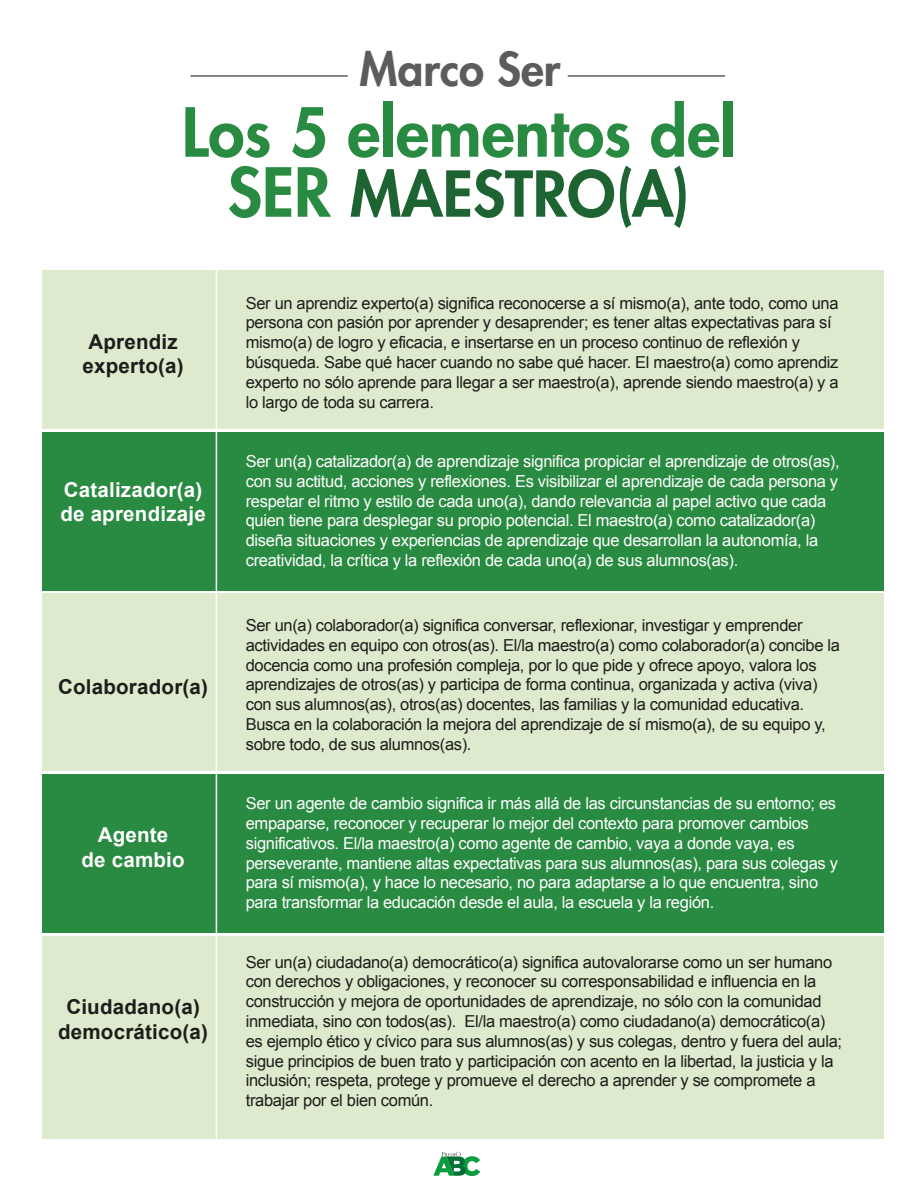
<style>
.page{position:relative;width:918px;height:1188px;background:#fff}
.page>*{position:absolute;margin:0;border:0;box-sizing:border-box;transform-origin:0 0}
.t1{font:800 65.7px "Futura Std";color:#298a41}
.t2{font:800 61.5px "Futura Std";color:#1e6432}
.t3{font:800 45.45px "Futura Std";color:#5c5c5b}
.t4{font:700 20.55px/24.6px "Arial";letter-spacing:.01em;color:#1d1d1b}
.t5{font:700 20.55px/24.6px "Arial";letter-spacing:.01em;color:#fff}
.t6{font:16.5px/19.8px "Arial";letter-spacing:-.02em;color:#1d1d1b}
.t7{font:16.5px/19.8px "Arial";letter-spacing:-.02em;color:#fff}
.s1{font-size:65.7px;color:#298a41}
</style>
<div class="page">
<div style="left:43px;top:271px;width:841px;height:158px;background:#ddeacd"></div>
<div style="left:43px;top:936px;width:841px;height:202px;background:#ddeacd"></div>
<div style="left:43px;top:593px;width:841px;height:178px;background:#ddeacd"></div>
<div style="left:43px;top:432px;width:841px;height:158px;background:#298a41"></div>
<div style="left:43px;top:774px;width:841px;height:159px;background:#298a41"></div>
<hr style="left:190px;top:75px;width:158px;height:2px;background:#5c5c5b">
<hr style="left:568px;top:75px;width:157px;height:2px;background:#5c5c5b">
<hr style="left:216px;top:271px;width:1px;height:867px;background:#fff">
<svg style="left:433px;top:1151px;width:47px;height:25px"></svg>
<h3 class="t3" style="left:360px;top:41px;width:203px">Marco Ser</h3>
<h1 class="t1" style="left:182px;top:91px;width:555px">Los 5 elementos del</h1>
<h2 class="t2" style="left:228px;top:155px;width:464px"><span class="s1">SER</span> MAESTRO(A)</h2>
<p class="t4" style="left:82px;top:330px;width:103px">Aprendiz experto(a)</p>
<p class="t5" style="left:60px;top:478px;width:147px">Catalizador(a) de aprendizaje</p>
<p class="t4" style="left:58px;top:675px;width:151px">Colaborador(a)</p>
<p class="t5" style="left:81px;top:823px;width:105px;text-align:center">Agente<br>de cambio</p>
<p class="t4" style="left:58px;top:996px;width:151px;text-align:center">Ciudadano(a) democrático(a)</p>
<p class="t6" style="left:246px;top:293px;width:594px">Ser un aprendiz experto(a) significa reconocerse a sí mismo(a), ante todo, como una persona con pasión por aprender y desaprender; es tener altas expectativas para sí mismo(a) de logro y eficacia, e insertarse en un proceso continuo de reflexión y búsqueda. Sabe qué hacer cuando no sabe qué hacer. El maestro(a) como aprendiz experto no sólo aprende para llegar a ser maestro(a), aprende siendo maestro(a) y a lo largo de toda su carrera.</p>
<p class="t7" style="left:246px;top:451px;width:595px">Ser un(a) catalizador(a) de aprendizaje significa propiciar el aprendizaje de otros(as), con su actitud, acciones y reflexiones. Es visibilizar el aprendizaje de cada persona y respetar el ritmo y estilo de cada uno(a), dando relevancia al papel activo que cada quien tiene para desplegar su propio potencial. El maestro(a) como catalizador(a) diseña situaciones y experiencias de aprendizaje que desarrollan la autonomía, la creatividad, la crítica y la reflexión de cada uno(a) de sus alumnos(as).</p>
<p class="t6" style="left:246px;top:616px;width:596px">Ser un(a) colaborador(a) significa conversar, reflexionar, investigar y emprender actividades en equipo con otros(as). El/la maestro(a) como colaborador(a) concibe la docencia como una profesión compleja, por lo que pide y ofrece apoyo, valora los aprendizajes de otros(as) y participa de forma continua, organizada y activa (viva) con sus alumnos(as), otros(as) docentes, las familias y la comunidad educativa.<br>Busca en la colaboración la mejora del aprendizaje de sí mismo(a), de su equipo y, sobre todo, de sus alumnos(as).</p>
<p class="t7" style="left:246px;top:794px;width:594px">Ser un agente de cambio significa ir más allá de las circunstancias de su entorno; es empaparse, reconocer y recuperar lo mejor del contexto para promover cambios significativos. El/la maestro(a) como agente de cambio, vaya a donde vaya, es perseverante, mantiene altas expectativas para sus alumnos(as), para sus colegas y para sí mismo(a), y hace lo necesario, no para adaptarse a lo que encuentra, sino para transformar la educación desde el aula, la escuela y la región.</p>
<p class="t6" style="left:246px;top:952px;width:598px">Ser un(a) ciudadano(a) democrático(a) significa autovalorarse como un ser humano con derechos y obligaciones, y reconocer su corresponsabilidad e influencia en la construcción y mejora de oportunidades de aprendizaje, no sólo con la comunidad inmediata, sino con todos(as). El/la maestro(a) como ciudadano(a) democrático(a) es ejemplo ético y cívico para sus alumnos(as) y sus colegas, dentro y fuera del aula; sigue principios de buen trato y participación con acento en la libertad, la justicia y la inclusión; respeta, protege y promueve el derecho a aprender y se compromete a trabajar por el bien común.</p>
</div>
